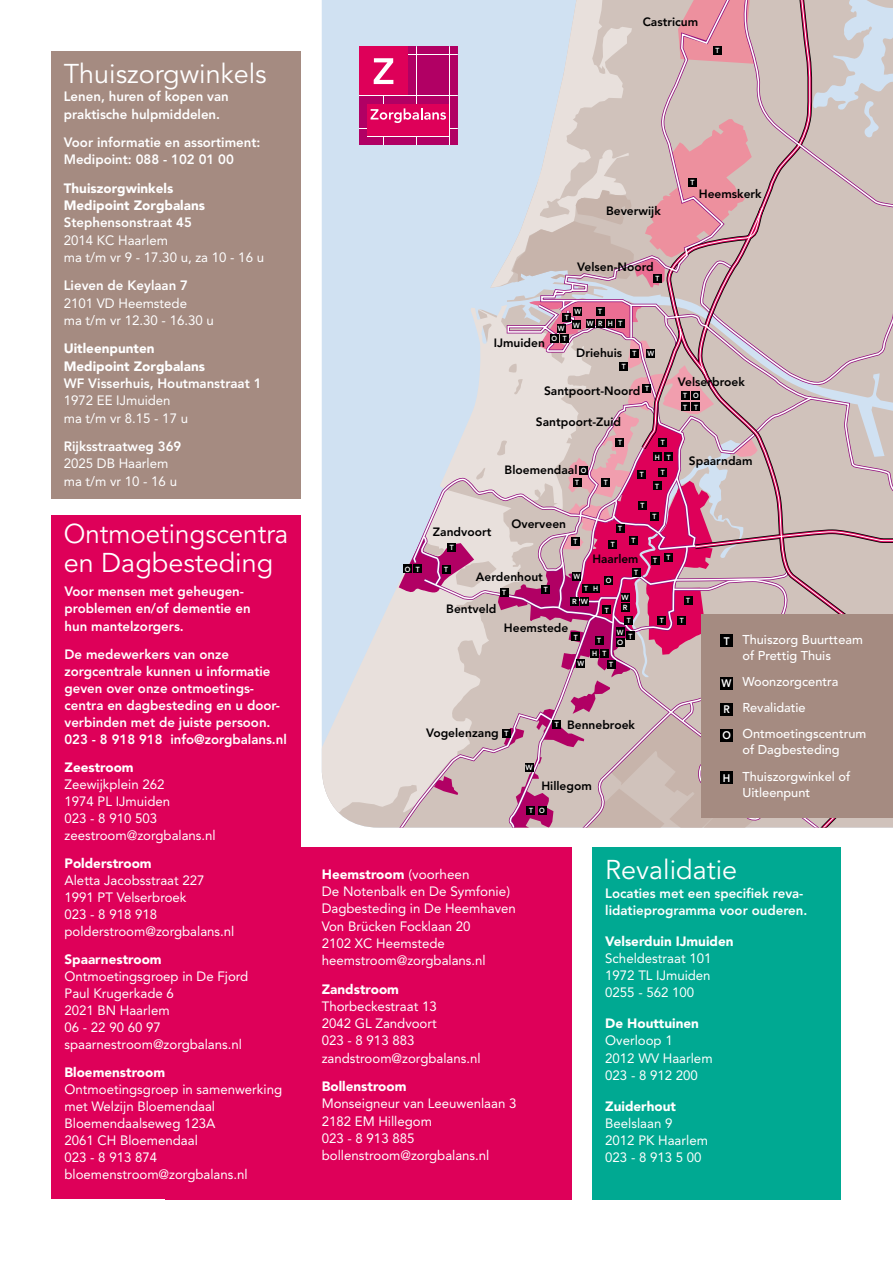
<style>
.page{position:relative;width:893px;height:1263px;background:#fff}
.page>*{position:absolute;margin:0;border:0;box-sizing:border-box;transform-origin:0 0}
.t1{font:27px/29.2px "Avenir LT Std";color:#fff;scale:.96 1}
.t2{font:27px "Avenir LT Std";color:#fff}
.t3{font:13.5px/17.2px "Avenir LT Std";color:#fff}
.t4{font:800 13.5px/17px "Avenir LT Std";color:#fff}
.t5{font:900 13.5px/17.2px "Avenir LT Std";color:#fff}
.t6{font:500 12.75px/26.2px "Avenir LT Std";color:#fff}
.t7{font:800 12px "Avenir LT Std";color:#000}
.t8{font:800 10.95px "Avenir LT Std";color:#fff;scale:.93 1}
.t9{font:800 7.35px/14.7px "Avenir LT Std";color:#fff;text-align:center;scale:.93 1}
.t10{font:800 7.35px "Avenir LT Std";color:#fff}
.s1{font-weight:900}
</style>
<div class="page">
<div style="left:165px;top:847px;width:406px;height:352px;background:#de0059"></div>
<div style="left:51px;top:51px;width:249px;height:447px;background:#a58b81"></div>
<div style="left:592px;top:847px;width:249px;height:352px;background:#00a992"></div>
<div style="left:51px;top:516px;width:249px;height:683px;background:#de0059"></div>
<svg style="left:322px;top:489px;width:18px;height:325px;background:#d7e1ed"></svg>
<svg style="left:340px;top:0;width:553px;height:828px;background:#cfb6c0"></svg>
<div style="left:702px;top:614px;width:191px;height:203px;background:#a58b81"></div>
<div style="left:720px;top:635px;width:13px;height:12px;background:#000"></div>
<div style="left:720px;top:677px;width:13px;height:12px;background:#000"></div>
<div style="left:720px;top:703px;width:13px;height:12px;background:#000"></div>
<div style="left:720px;top:729px;width:13px;height:13px;background:#000"></div>
<div style="left:720px;top:771px;width:13px;height:13px;background:#000"></div>
<h1 class="t2" style="left:64px;top:58px;width:204px">Thuiszorgwinkels</h1>
<p class="t4" style="left:64px;top:88px;width:167px">Lenen, huren of kopen van praktische hulpmiddelen.</p>
<p class="t4" style="left:64px;top:134px;width:198px">Voor informatie en assortiment:<br>Medipoint: 088 - 102 01 00</p>
<p class="t5" style="left:64px;top:180px;width:143px">Thuiszorgwinkels<br>Medipoint Zorgbalans</p>
<p class="t4" style="left:64px;top:214px;width:130px">Stephensonstraat 45</p>
<p class="t3" style="left:64px;top:231px;width:202px">2014 KC Haarlem<br>ma t/m vr 9 - 17.30 u, za 10 - 16 u</p>
<p class="t4" style="left:64px;top:277px;width:126px">Lieven de Keylaan 7</p>
<p class="t3" style="left:64px;top:294px;width:152px">2101 VD Heemstede<br>ma t/m vr 12.30 - 16.30 u</p>
<p class="t5" style="left:64px;top:340px;width:143px">Uitleenpunten<br>Medipoint Zorgbalans</p>
<p class="t4" style="left:64px;top:375px;width:199px">WF Visserhuis, Houtmanstraat 1</p>
<p class="t3" style="left:64px;top:392px;width:126px">1972 EE IJmuiden ma t/m vr 8.15 - 17 u</p>
<p class="t4" style="left:64px;top:438px;width:119px">Rijksstraatweg 369</p>
<p class="t3" style="left:64px;top:455px;width:115px">2025 DB Haarlem ma t/m vr 10 - 16 u</p>
<h1 class="t1" style="left:64px;top:520px;width:235px">Ontmoetingscentra en Dagbesteding</h1>
<p class="t4" style="left:64px;top:583px;width:188px">Voor mensen met geheugen&shy;problemen en/of dementie en hun mantelzorgers.</p>
<p class="t4" style="left:64px;top:646px;width:224px">De medewerkers van onze zorgcentrale kunnen u informatie geven over onze ontmoetings&shy;centra en dagbesteding en u door&shy;verbinden met de juiste persoon.<br>023 - 8 918 918 info@zorgbalans.nl</p>
<p class="t5" style="left:64px;top:759px;width:71px">Zeestroom</p>
<p class="t3" style="left:64px;top:776px;width:153px">Zeewijkplein 262<br>1974 PL IJmuiden<br>023 - 8 910 503 zeestroom@zorgbalans.nl</p>
<p class="t5" style="left:64px;top:855px;width:89px">Polderstroom</p>
<p class="t3" style="left:64px;top:872px;width:171px">Aletta Jacobsstraat 227<br>1991 PT Velserbroek<br>023 - 8 918 918 polderstroom@zorgbalans.nl</p>
<p class="t5" style="left:64px;top:951px;width:99px">Spaarnestroom</p>
<p class="t3" style="left:64px;top:968px;width:185px">Ontmoetingsgroep in De Fjord<br>Paul Krugerkade 6<br>2021 BN Haarlem<br>06 - 22 90 60 97 spaarnestroom@zorgbalans.nl</p>
<p class="t5" style="left:64px;top:1063px;width:102px">Bloemenstroom</p>
<p class="t3" style="left:64px;top:1081px;width:219px">Ontmoetingsgroep in samenwerking met Welzijn Bloemendaal<br>Bloemendaalseweg 123A<br>2061 CH Bloemendaal<br>023 - 8 913 874 bloemenstroom@zorgbalans.nl</p>
<p class="t7" style="left:643px;top:14px;width:57px">Castricum</p>
<p class="t9" style="left:715px;top:43px;width:6px">T</p>
<p class="t9" style="left:691px;top:175px;width:6px">T</p>
<p class="t7" style="left:606px;top:204px;width:56px">Beverwijk</p>
<p class="t7" style="left:699px;top:186px;width:64px">Heemskerk</p>
<p class="t9" style="left:405px;top:562px;width:8px">O</p>
<p class="t9" style="left:416px;top:562px;width:6px">T</p>
<p class="t7" style="left:577px;top:260px;width:78px">Velsen-Noord</p>
<p class="t9" style="left:575px;top:304px;width:9px">W</p>
<p class="t9" style="left:598px;top:304px;width:6px">T</p>
<p class="t9" style="left:565px;top:310px;width:6px">T</p>
<p class="t9" style="left:587px;top:316px;width:18px">W R</p>
<p class="t9" style="left:608px;top:316px;width:17px">H T</p>
<p class="t9" style="left:573px;top:318px;width:9px">W</p>
<p class="t9" style="left:558px;top:321px;width:9px">W</p>
<p class="t9" style="left:551px;top:332px;width:8px">O</p>
<p class="t9" style="left:563px;top:332px;width:6px">T</p>
<p class="t7" style="left:494px;top:336px;width:53px">IJmuiden</p>
<p class="t7" style="left:576px;top:346px;width:48px">Driehuis</p>
<p class="t9" style="left:632px;top:346px;width:6px">T</p>
<p class="t9" style="left:622px;top:359px;width:6px">T</p>
<p class="t9" style="left:655px;top:271px;width:6px">T</p>
<p class="t9" style="left:648px;top:346px;width:9px">W</p>
<p class="t7" style="left:678px;top:375px;width:68px">Velserbroek</p>
<p class="t7" style="left:544px;top:384px;width:98px">Santpoort-Noord</p>
<p class="t7" style="left:536px;top:415px;width:87px">Santpoort-Zuid</p>
<p class="t7" style="left:505px;top:463px;width:74px">Bloemendaal</p>
<p class="t9" style="left:645px;top:381px;width:6px">T</p>
<p class="t9" style="left:693px;top:388px;width:8px">O</p>
<p class="t9" style="left:683px;top:388px;width:6px">T</p>
<p class="t9" style="left:683px;top:400px;width:6px">T</p>
<p class="t9" style="left:694px;top:400px;width:6px">T</p>
<p class="t9" style="left:618px;top:435px;width:6px">T</p>
<p class="t9" style="left:655px;top:435px;width:19px">T<br>H T</p>
<p class="t9" style="left:640px;top:467px;width:6px">T</p>
<p class="t9" style="left:661px;top:465px;width:6px">T</p>
<p class="t9" style="left:641px;top:498px;width:6px">T</p>
<p class="t7" style="left:689px;top:454px;width:65px">Spaarndam</p>
<p class="t9" style="left:581px;top:463px;width:8px">O</p>
<p class="t9" style="left:575px;top:475px;width:6px">T</p>
<p class="t9" style="left:604px;top:475px;width:6px">T</p>
<p class="t9" style="left:655px;top:479px;width:6px">T</p>
<p class="t9" style="left:653px;top:510px;width:6px">T</p>
<p class="t9" style="left:653px;top:553px;width:6px">T</p>
<p class="t7" style="left:511px;top:517px;width:56px">Overveen</p>
<p class="t9" style="left:618px;top:521px;width:6px">T</p>
<p class="t7" style="left:433px;top:525px;width:60px">Zandvoort</p>
<p class="t9" style="left:631px;top:533px;width:6px">T</p>
<p class="t9" style="left:634px;top:565px;width:6px">T</p>
<p class="t9" style="left:574px;top:534px;width:6px">T</p>
<p class="t9" style="left:611px;top:537px;width:6px">T</p>
<p class="t9" style="left:606px;top:573px;width:8px">O</p>
<p class="t9" style="left:450px;top:540px;width:6px">T</p>
<p class="t7" style="left:592px;top:552px;width:47px">Haarlem</p>
<p class="t9" style="left:666px;top:550px;width:6px">T</p>
<p class="t9" style="left:444px;top:562px;width:6px">T</p>
<p class="t7" style="left:476px;top:569px;width:69px">Aerdenhout</p>
<p class="t9" style="left:573px;top:569px;width:9px">W</p>
<p class="t9" style="left:502px;top:585px;width:6px">T</p>
<p class="t7" style="left:446px;top:601px;width:52px">Bentveld</p>
<p class="t9" style="left:544px;top:582px;width:6px">T</p>
<p class="t9" style="left:584px;top:581px;width:17px">T H</p>
<p class="t10" style="left:572px;top:597px;width:17px">R W</p>
<p class="t9" style="left:605px;top:603px;width:6px">T</p>
<p class="t10" style="left:622px;top:593px;width:9px">W</p>
<p class="t10" style="left:623px;top:603px;width:6px">R</p>
<p class="t9" style="left:686px;top:593px;width:6px">T</p>
<p class="t7" style="left:504px;top:621px;width:66px">Heemstede</p>
<p class="t9" style="left:574px;top:630px;width:6px">T</p>
<p class="t9" style="left:592px;top:634px;width:17px;line-height:12.8px">T<br>H T</p>
<p class="t9" style="left:627px;top:612px;width:8px;line-height:15.8px;text-align:left">T<br>T</p>
<p class="t9" style="left:617px;top:625px;width:9px">W</p>
<p class="t10" style="left:617px;top:638px;width:8px">O</p>
<p class="t9" style="left:578px;top:656px;width:9px">W</p>
<p class="t9" style="left:609px;top:657px;width:6px">T</p>
<p class="t7" style="left:426px;top:726px;width:74px">Vogelenzang</p>
<p class="t9" style="left:504px;top:726px;width:6px">T</p>
<p class="t9" style="left:555px;top:717px;width:6px">T</p>
<p class="t7" style="left:567px;top:718px;width:69px">Bennebroek</p>
<p class="t10" style="left:526px;top:763px;width:9px">W</p>
<p class="t7" style="left:541px;top:779px;width:52px">Hillegom</p>
<p class="t9" style="left:539px;top:803px;width:8px">O</p>
<p class="t9" style="left:529px;top:803px;width:6px">T</p>
<p class="t9" style="left:660px;top:613px;width:6px">T</p>
<p class="t9" style="left:680px;top:613px;width:6px">T</p>
<p class="t8" style="left:724px;top:635px;width:8px">T</p>
<p class="t8" style="left:722px;top:677px;width:12px">W</p>
<p class="t8" style="left:723px;top:703px;width:8px">R</p>
<p class="t8" style="left:722px;top:729px;width:11px">O</p>
<p class="t8" style="left:723px;top:771px;width:10px">H</p>
<p class="t6" style="left:742px;top:631px;width:122px;line-height:16px">Thuiszorg Buurtteam of Prettig Thuis</p>
<p class="t6" style="left:742px;top:669px;width:125px">Woonzorgcentra<br>Revalidatie<br>Ontmoetingscentrum</p>
<p class="t6" style="left:742px;top:737px;width:109px">of Dagbesteding<br>Thuiszorgwinkel of</p>
<p class="t6" style="left:742px;top:779px;width:69px">Uitleenpunt</p>
<p class="t3" style="left:322px;top:865px;width:196px"><span class="s1">Heemstroom</span> (voorheen<br>De Notenbalk en De Symfonie)<br>Dagbesteding in De Heemhaven<br>Von Brücken Focklaan 20<br>2102 XC Heemstede heemstroom@zorgbalans.nl</p>
<p class="t5" style="left:322px;top:980px;width:79px">Zandstroom</p>
<p class="t3" style="left:322px;top:997px;width:160px">Thorbeckestraat 13<br>2042 GL Zandvoort<br>023 - 8 913 883 zandstroom@zorgbalans.nl</p>
<p class="t5" style="left:322px;top:1078px;width:86px">Bollenstroom</p>
<p class="t3" style="left:322px;top:1095px;width:196px">Monseigneur van Leeuwenlaan 3<br>2182 EM Hillegom<br>023 - 8 913 885 bollenstroom@zorgbalans.nl</p>
<h1 class="t2" style="left:605px;top:854px;width:133px">Revalidatie</h1>
<p class="t4" style="left:605px;top:884px;width:204px">Locaties met een specifiek reva&shy;lidatieprogramma voor ouderen.</p>
<p class="t5" style="left:605px;top:932px;width:130px">Velserduin IJmuiden</p>
<p class="t3" style="left:605px;top:949px;width:108px;text-align:justify">Scheldestraat 101<br>1972 TL IJmuiden 0255 - 562 100</p>
<p class="t5" style="left:605px;top:1015px;width:95px">De Houttuinen</p>
<p class="t3" style="left:605px;top:1032px;width:109px">Overloop 1<br>2012 WV Haarlem<br>023 - 8 912 200</p>
<p class="t5" style="left:605px;top:1097px;width:72px">Zuiderhout</p>
<p class="t3" style="left:605px;top:1114px;width:104px">Beelslaan 9<br>2012 PK Haarlem<br>023 - 8 913 5 00</p>
</div>
